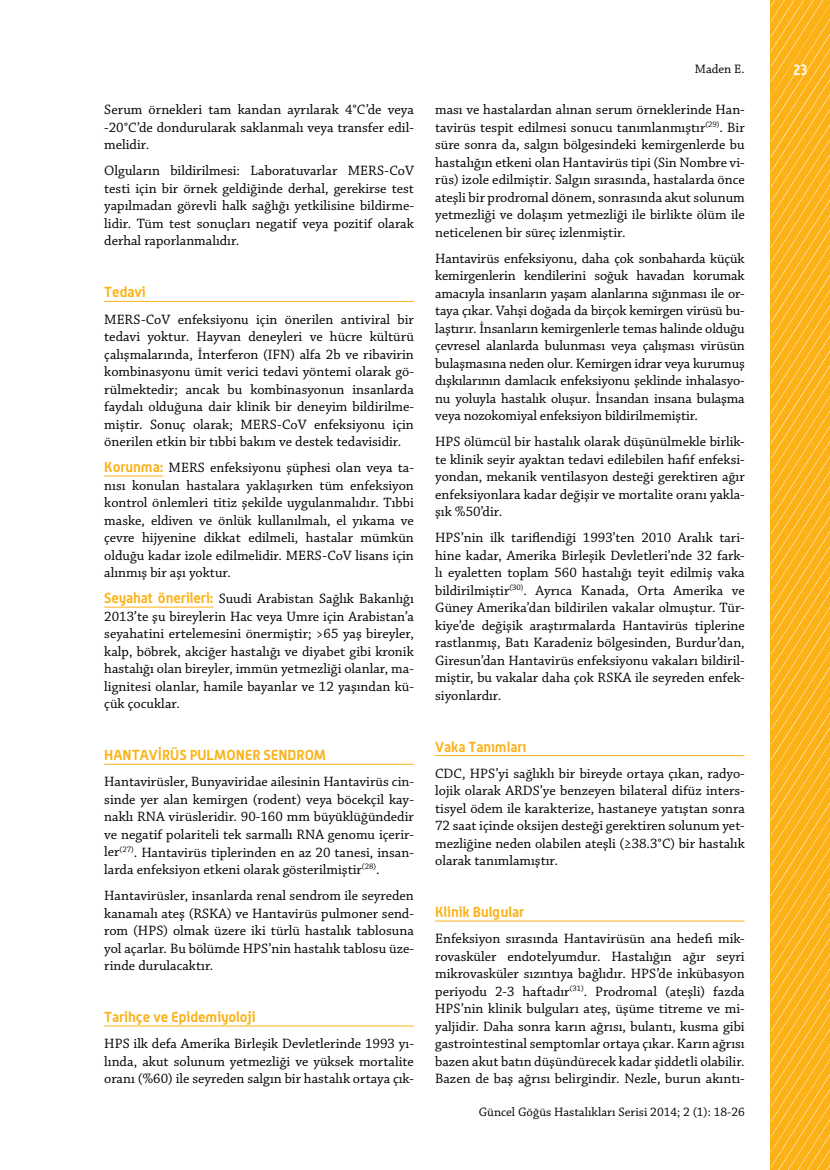
<style>
.page{position:relative;width:830px;height:1170px;background:#fff}
.page>*{position:absolute;margin:0;border:0;box-sizing:border-box;transform-origin:0 0}
.t1{font:700 15px "Alwyn";color:#fff;scale:.85 1}
.t2{font:14.25px/17.5px "Chaparral Pro";color:#000;text-align:justify}
.t3{font:700 14.25px "Alwyn";color:#fcb116}
.t4{font:12.9px "Chaparral Pro";color:#000}
.s1{font-family:"Alwyn";font-weight:700;color:#fcb116}
</style>
<div class="page">
<hr style="left:104px;top:301px;width:309px;height:1px;background:#fcb116">
<hr style="left:104px;top:475px;width:59px;height:1px;background:#fcb116">
<hr style="left:104px;top:606px;width:109px;height:1px;background:#fcb116">
<hr style="left:104px;top:763px;width:309px;height:1px;background:#fcb116">
<hr style="left:104px;top:1025px;width:309px;height:1px;background:#fcb116">
<hr style="left:435px;top:755px;width:309px;height:1px;background:#fcb116">
<hr style="left:435px;top:920px;width:309px;height:1px;background:#fcb116">
<svg style="left:770px;top:0;width:59px;height:1169px;background:#fcb523"></svg>
<p class="t2" style="left:104px;top:102px;width:311px">Serum örnekleri tam kandan ayrılarak 4°C’de veya -20°C’de dondurularak saklanmalı veya transfer edil&shy;melidir.</p>
<p class="t2" style="left:104px;top:163px;width:311px">Olguların bildirilmesi: Laboratuvarlar MERS-CoV testi için bir örnek geldiğinde derhal, gerekirse test yapılmadan görevli halk sağlığı yetkilisine bildirme&shy;lidir. Tüm test sonuçları negatif veya pozitif olarak derhal raporlanmalıdır.</p>
<p class="t3" style="left:104px;top:283px;width:43px">Tedavi</p>
<p class="t2" style="left:104px;top:311px;width:311px">MERS-CoV enfeksiyonu için önerilen antiviral bir tedavi yoktur. Hayvan deneyleri ve hücre kültürü çalışmalarında, İnterferon (IFN) alfa 2b ve ribavirin kombinasyonu ümit verici tedavi yöntemi olarak gö&shy;rülmektedir; ancak bu kombinasyonun insanlarda faydalı olduğuna dair klinik bir deneyim bildirilme&shy;miştir. Sonuç olarak; MERS-CoV enfeksiyonu için önerilen etkin bir tıbbi bakım ve destek tedavisidir.</p>
<p class="t2" style="left:104px;top:459px;width:311px"><span class="s1">Korunma:</span> MERS enfeksiyonu şüphesi olan veya ta&shy;nısı konulan hastalara yaklaşırken tüm enfeksiyon kontrol önlemleri titiz şekilde uygulanmalıdır. Tıbbi maske, eldiven ve önlük kullanılmalı, el yıkama ve çevre hijyenine dikkat edilmeli, hastalar mümkün olduğu kadar izole edilmelidir. MERS-CoV lisans için alınmış bir aşı yoktur.</p>
<p class="t2" style="left:104px;top:590px;width:311px"><span class="s1">Seyahat önerileri:</span> Suudi Arabistan Sağlık Bakanlığı 2013’te şu bireylerin Hac veya Umre için Arabistan’a seyahatini ertelemesini önermiştir; &gt;65 yaş bireyler, kalp, böbrek, akciğer hastalığı ve diyabet gibi kronik hastalığı olan bireyler, immün yetmezliği olanlar, ma&shy;lignitesi olanlar, hamile bayanlar ve 12 yaşından kü&shy;çük çocuklar.</p>
<p class="t3" style="left:104px;top:746px;width:223px">HANTAVİRÜS PULMONER SENDROM</p>
<p class="t2" style="left:104px;top:773px;width:311px">Hantavirüsler, Bunyaviridae ailesinin Hantavirüs cin&shy;sinde yer alan kemirgen (rodent) veya böcekçil kay&shy;naklı RNA virüsleridir. 90-160 mm büyüklüğündedir ve negatif polariteli tek sarmallı RNA genomu içerir&shy;ler<sup>(27)</sup>. Hantavirüs tiplerinden en az 20 tanesi, insan&shy;larda enfeksiyon etkeni olarak gösterilmiştir<sup>(28)</sup>.</p>
<p class="t2" style="left:104px;top:887px;width:311px">Hantavirüsler, insanlarda renal sendrom ile seyreden kanamalı ateş (RSKA) ve Hantavirüs pulmoner send&shy;rom (HPS) olmak üzere iki türlü hastalık tablosuna yol açarlar. Bu bölümde HPS’nin hastalık tablosu üze&shy;rinde durulacaktır.</p>
<p class="t3" style="left:104px;top:1008px;width:153px">Tarihçe ve Epidemiyoloji</p>
<p class="t2" style="left:104px;top:1035px;width:311px">HPS ilk defa Amerika Birleşik Devletlerinde 1993 yı&shy;lında, akut solunum yetmezliği ve yüksek mortalite oranı (%60) ile seyreden salgın bir hastalık ortaya çık-</p>
<p class="t4" style="left:694px;top:62px;width:51px">Maden E.</p>
<p class="t2" style="left:435px;top:102px;width:311px">ması ve hastalardan alınan serum örneklerinde Han&shy;tavirüs tespit edilmesi sonucu tanımlanmıştır<sup>(29)</sup>. Bir süre sonra da, salgın bölgesindeki kemirgenlerde bu hastalığın etkeni olan Hantavirüs tipi (Sin Nombre vi&shy;rüs) izole edilmiştir. Salgın sırasında, hastalarda önce ateşli bir prodromal dönem, sonrasında akut solunum yetmezliği ve dolaşım yetmezliği ile birlikte ölüm ile neticelenen bir süreç izlenmiştir.</p>
<p class="t2" style="left:435px;top:250px;width:311px">Hantavirüs enfeksiyonu, daha çok sonbaharda küçük kemirgenlerin kendilerini soğuk havadan korumak amacıyla insanların yaşam alanlarına sığınması ile or&shy;taya çıkar. Vahşi doğada da birçok kemirgen virüsü bu&shy;laştırır. İnsanların kemirgenlerle temas halinde olduğu çevresel alanlarda bulunması veya çalışması virüsün bulaşmasına neden olur. Kemirgen idrar veya kurumuş dışkılarının damlacık enfeksiyonu şeklinde inhalasyo&shy;nu yoluyla hastalık oluşur. İnsandan insana bulaşma veya nozokomiyal enfeksiyon bildirilmemiştir.</p>
<p class="t2" style="left:435px;top:433px;width:311px">HPS ölümcül bir hastalık olarak düşünülmekle birlik&shy;te klinik seyir ayaktan tedavi edilebilen hafif enfeksi&shy;yondan, mekanik ventilasyon desteği gerektiren ağır enfeksiyonlara kadar değişir ve mortalite oranı yakla&shy;şık %50’dir.</p>
<p class="t2" style="left:435px;top:529px;width:311px">HPS’nin ilk tariflendiği 1993’ten 2010 Aralık tari&shy;hine kadar, Amerika Birleşik Devletleri’nde 32 fark&shy;lı eyaletten toplam 560 hastalığı teyit edilmiş vaka bildirilmiştir<sup>(30)</sup>. Ayrıca Kanada, Orta Amerika ve Güney Amerika’dan bildirilen vakalar olmuştur. Tür&shy;kiye’de değişik araştırmalarda Hantavirüs tiplerine rastlanmış, Batı Karadeniz bölgesinden, Burdur’dan, Giresun’dan Hantavirüs enfeksiyonu vakaları bildiril&shy;miştir, bu vakalar daha çok RSKA ile seyreden enfek&shy;siyonlardır.</p>
<p class="t3" style="left:435px;top:737px;width:92px">Vaka Tanımları</p>
<p class="t2" style="left:435px;top:765px;width:311px">CDC, HPS’yi sağlıklı bir bireyde ortaya çıkan, radyo&shy;lojik olarak ARDS’ye benzeyen bilateral difüz inters&shy;tisyel ödem ile karakterize, hastaneye yatıştan sonra 72 saat içinde oksijen desteği gerektiren solunum yet&shy;mezliğine neden olabilen ateşli (≥38.3°C) bir hastalık olarak tanımlamıştır.</p>
<p class="t3" style="left:435px;top:903px;width:90px">Klinik Bulgular</p>
<p class="t2" style="left:435px;top:930px;width:311px">Enfeksiyon sırasında Hantavirüsün ana hedefi mik&shy;rovasküler endotelyumdur. Hastalığın ağır seyri mikrovasküler sızıntıya bağlıdır. HPS’de inkübasyon periyodu 2-3 haftadır<sup>(31)</sup>. Prodromal (ateşli) fazda HPS’nin klinik bulguları ateş, üşüme titreme ve mi&shy;yaljidir. Daha sonra karın ağrısı, bulantı, kusma gibi gastrointestinal semptomlar ortaya çıkar. Karın ağrısı bazen akut batın düşündürecek kadar şiddetli olabilir.<br>Bazen de baş ağrısı belirgindir. Nezle, burun akıntı-</p>
<p class="t4" style="left:478px;top:1104px;width:267px">Güncel Göğüs Hastalıkları Serisi 2014; 2 (1): 18-26</p>
<p class="t1" style="left:792px;top:61px;width:19px">23</p>
</div>
